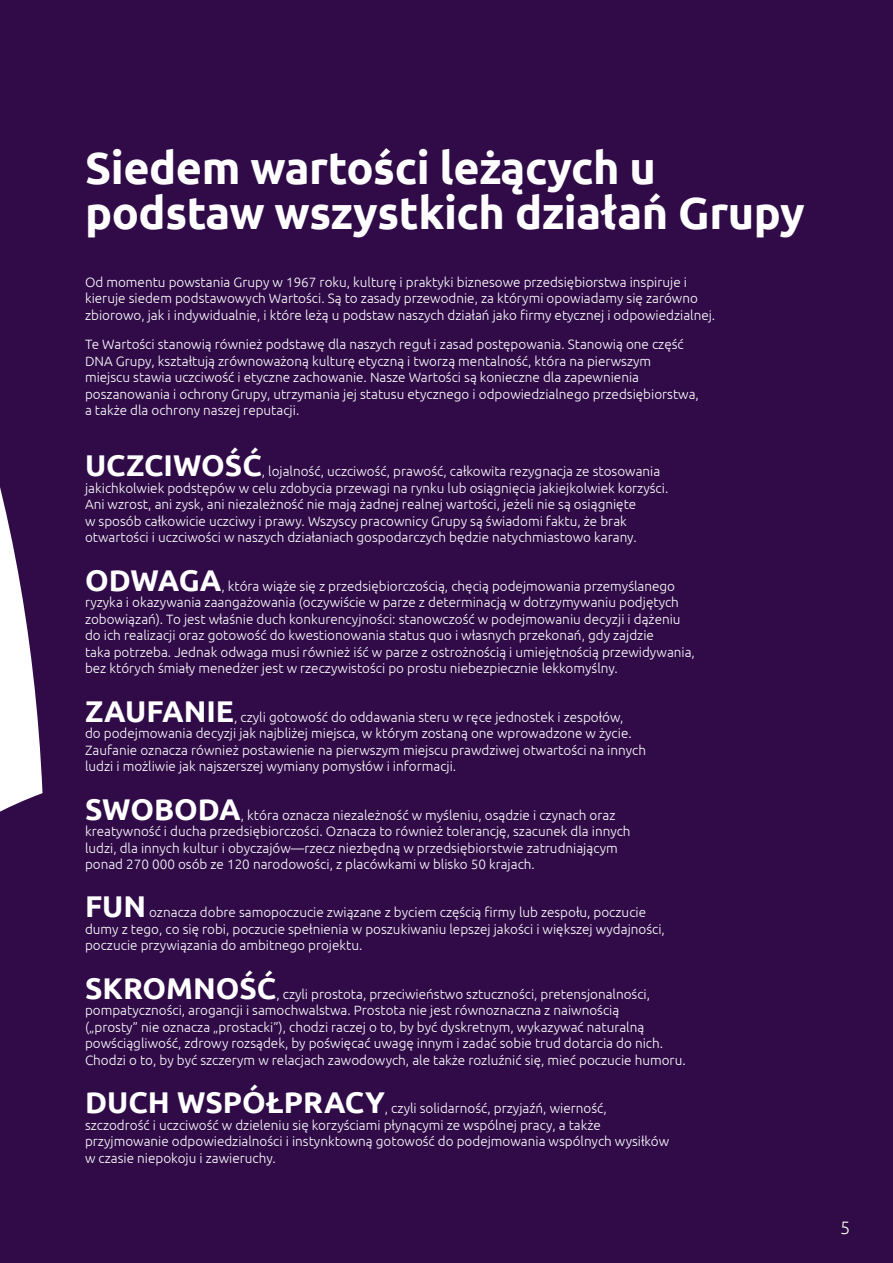
<style>
.page{position:relative;width:893px;height:1263px;background:#300b48}
.page>*{position:absolute;margin:0;border:0;box-sizing:border-box;transform-origin:0 0}
.t1{font:700 45px/45px "Ubuntu";letter-spacing:-.01em;color:#fff}
.t2{font:700 30px "Ubuntu";color:#fff}
.t3{font:300 18px "Ubuntu";color:#fff}
.t4{font:300 13.5px/16.5px "Ubuntu";color:#fff}
</style>
<div class="page">
<svg style="left:0;top:487px;width:43px;height:325px;fill:#fff"></svg>
<p class="t1" style="left:85px;top:145px;width:721px">Siedem wartości leżących u podstaw wszystkich działań Grupy</p>
<p class="t4" style="left:85px;top:273px;width:632px">Od momentu powstania Grupy w 1967 roku, kulturę i praktyki biznesowe przedsiębiorstwa inspiruje i kieruje siedem podstawowych Wartości. Są to zasady przewodnie, za którymi opowiadamy się zarówno zbiorowo, jak i indywidualnie, i które leżą u podstaw naszych działań jako firmy etycznej i odpowiedzialnej.</p>
<p class="t4" style="left:85px;top:336px;width:615px">Te Wartości stanowią również podstawę dla naszych reguł i zasad postępowania. Stanowią one część DNA Grupy, kształtują zrównoważoną kulturę etyczną i tworzą mentalność, która na pierwszym miejscu stawia uczciwość i etyczne zachowanie. Nasze Wartości są konieczne dla zapewnienia poszanowania i ochrony Grupy, utrzymania jej statusu etycznego i odpowiedzialnego przedsiębiorstwa, a także dla ochrony naszej reputacji.</p>
<p class="t2" style="left:85px;top:447px;width:178px">UCZCIWOŚĆ</p>
<p class="t4" style="left:85px;top:463px;width:585px;text-indent:177px">, lojalność, uczciwość, prawość, całkowita rezygnacja ze stosowania jakichkolwiek podstępów w celu zdobycia przewagi na rynku lub osiągnięcia jakiejkolwiek korzyści.<br>Ani wzrost, ani zysk, ani niezależność nie mają żadnej realnej wartości, jeżeli nie są osiągnięte<br>w sposób całkowicie uczciwy i prawy. Wszyscy pracownicy Grupy są świadomi faktu, że brak otwartości i uczciwości w naszych działaniach gospodarczych będzie natychmiastowo karany.</p>
<p class="t2" style="left:85px;top:562px;width:138px">ODWAGA</p>
<p class="t4" style="left:85px;top:577px;width:611px;text-indent:136px">, która wiąże się z przedsiębiorczością, chęcią podejmowania przemyślanego ryzyka i okazywania zaangażowania (oczywiście w parze z determinacją w dotrzymywaniu podjętych zobowiązań). To jest właśnie duch konkurencyjności: stanowczość w podejmowaniu decyzji i dążeniu do ich realizacji oraz gotowość do kwestionowania status quo i własnych przekonań, gdy zajdzie<br>taka potrzeba. Jednak odwaga musi również iść w parze z ostrożnością i umiejętnością przewidywania, bez których śmiały menedżer jest w rzeczywistości po prostu niebezpiecznie lekkomyślny.</p>
<p class="t2" style="left:85px;top:693px;width:151px">ZAUFANIE</p>
<p class="t4" style="left:85px;top:708px;width:562px;text-indent:149px">, czyli gotowość do oddawania steru w ręce jednostek i zespołów,<br>do podejmowania decyzji jak najbliżej miejsca, w którym zostaną one wprowadzone w życie.<br>Zaufanie oznacza również postawienie na pierwszym miejscu prawdziwej otwartości na innych ludzi i możliwie jak najszerszej wymiany pomysłów i informacji.</p>
<p class="t2" style="left:85px;top:791px;width:157px">SWOBODA</p>
<p class="t4" style="left:85px;top:806px;width:547px;text-indent:156px">, która oznacza niezależność w myśleniu, osądzie i czynach oraz kreatywność i ducha przedsiębiorczości. Oznacza to również tolerancję, szacunek dla innych ludzi, dla innych kultur i obyczajów―rzecz niezbędną w przedsiębiorstwie zatrudniającym ponad 270 000 osób ze 120 narodowości, z placówkami w blisko 50 krajach.</p>
<p class="t2" style="left:85px;top:888px;width:63px">FUN</p>
<p class="t4" style="left:85px;top:904px;width:581px;text-indent:64px">oznacza dobre samopoczucie związane z byciem częścią firmy lub zespołu, poczucie dumy z tego, co się robi, poczucie spełnienia w poszukiwaniu lepszej jakości i większej wydajności, poczucie przywiązania do ambitnego projektu.</p>
<p class="t2" style="left:85px;top:970px;width:193px">SKROMNOŚĆ</p>
<p class="t4" style="left:85px;top:985px;width:602px;text-indent:191px">, czyli prostota, przeciwieństwo sztuczności, pretensjonalności, pompatyczności, arogancji i samochwalstwa. Prostota nie jest równoznaczna z naiwnością<br>(„prosty” nie oznacza „prostacki”), chodzi raczej o to, by być dyskretnym, wykazywać naturalną powściągliwość, zdrowy rozsądek, by poświęcać uwagę innym i zadać sobie trud dotarcia do nich.<br>Chodzi o to, by być szczerym w relacjach zawodowych, ale także rozluźnić się, mieć poczucie humoru.</p>
<p class="t2" style="left:85px;top:1084px;width:301px">DUCH WSPÓŁPRACY</p>
<p class="t4" style="left:85px;top:1100px;width:586px;text-indent:300px">, czyli solidarność, przyjaźń, wierność, szczodrość i uczciwość w dzieleniu się korzyściami płynącymi ze wspólnej pracy, a także przyjmowanie odpowiedzialności i instynktowną gotowość do podejmowania wspólnych wysiłków w czasie niepokoju i zawieruchy.</p>
<p class="t3" style="left:840px;top:1217px;width:12px">5</p>
</div>
